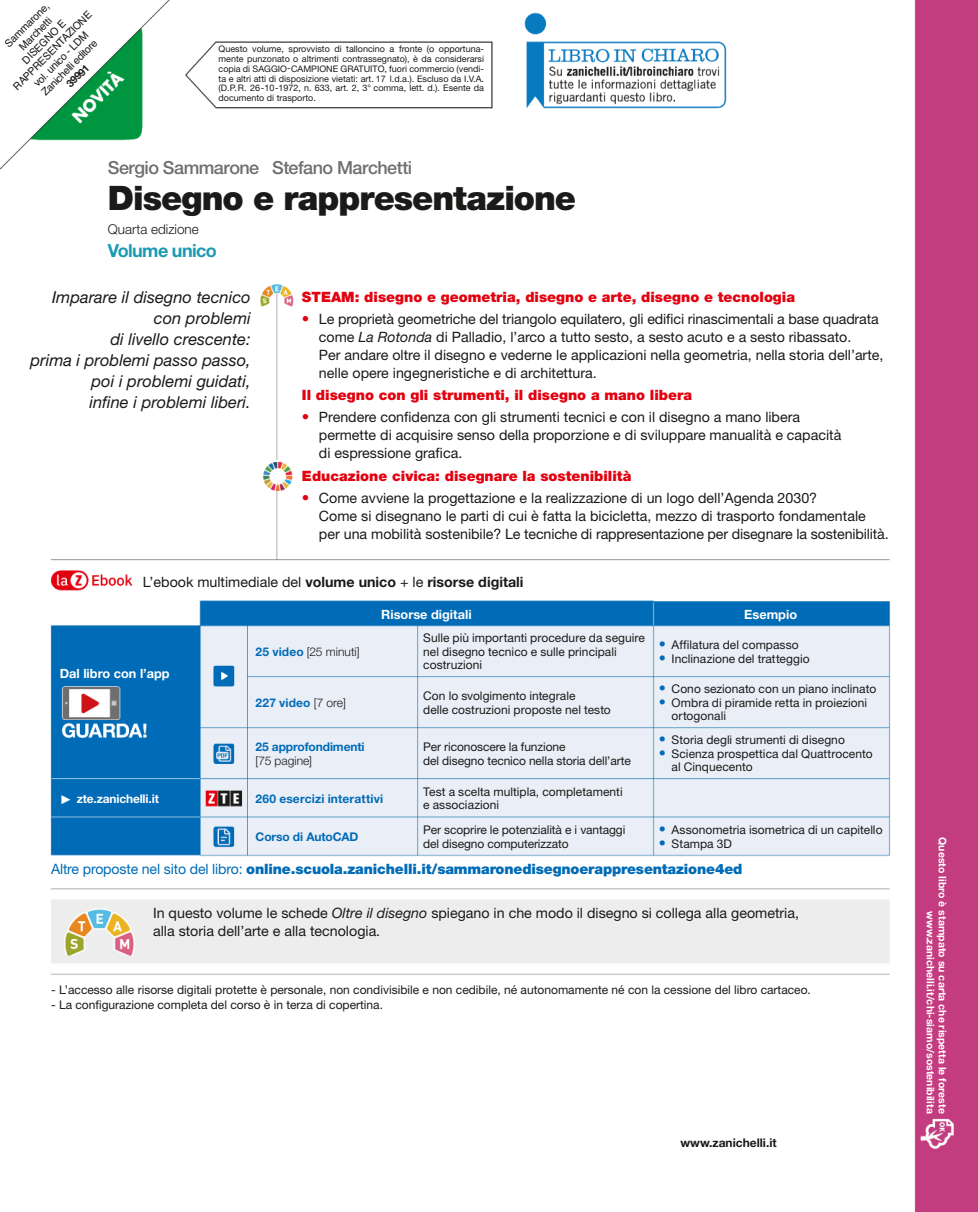
<style>
.page{position:relative;width:978px;height:1212px;background:#fff}
.page>*{position:absolute;margin:0;border:0;box-sizing:border-box;transform-origin:0 0}
.t1{font:900 33.75px "Helvetica Neue LT Std";letter-spacing:-.03em;color:#1a1a18}
.t2{font:500 18px "Helvetica Neue LT Std";letter-spacing:-.03em;color:#6f6f6f}
.t3{font:700 18px "Helvetica Neue LT Std";letter-spacing:-.035em;color:#1b9ab2}
.t4{font:italic 16.5px/21px "Helvetica Neue LT Std";color:#1a1a18;text-align:right}
.t5{font:14.25px/18px "Helvetica Neue LT Std";color:#1a1a18}
.t6{font:900 14.25px "Helvetica Neue LT Std";color:#e3000f}
.t7{font:900 14.25px "Helvetica Neue LT Std";letter-spacing:-.01em;color:#006bb6}
.t8{font:700 14.25px "Helvetica Neue LT Std";color:#1a1a18}
.t9{font:300 13.5px "Helvetica Neue LT Std";color:#1a1a18}
.t10{font:700 12.75px "Helvetica Neue LT Std";color:#fff}
.t11{font:12px/13.5px "Helvetica Neue LT Std";color:#1a1a18}
.t12{font:700 12px "Helvetica Neue LT Std";letter-spacing:-.01em;color:#006bb6}
.t13{font:300 12px "Helvetica Neue LT Std";letter-spacing:.005em;color:#1a1a18}
.t14{font:700 12px "Helvetica Neue LT Std";letter-spacing:.01em;color:#006bb6}
.t15{font:700 12px "Helvetica Neue LT Std";letter-spacing:-.01em;color:#fff}
.t16{font:700 12px "Helvetica Neue LT Std";color:#1a1a18}
.t17{font:700 12px "Helvetica Neue LT Std";letter-spacing:.015em;color:#006bb6}
.t18{font:700 10.5px/12px "Helvetica Neue LT Std";color:#fff;text-align:right}
.t19{font:10.5px/12px "Helvetica";color:#1a1a18;text-align:center}
.t20{font:700 10.5px "Helvetica Neue LT Std";color:#1a1a18}
.t21{font:9px/9.8px "Helvetica Neue LT Std";color:#1a1a18;text-align:justify}
.s1{font-size:15px;color:#e3000f}
.s2{font-style:italic}
.s3{font-weight:400}
.s4{font-weight:700;color:#006bb6}
.s5{font-size:14.25px;color:#006bb6}
.s6{font-weight:300;color:#1a1a18}
.s7{font-family:"Times New Roman";font-weight:400;font-size:12.75px}
</style>
<div class="page">
<img style="left:0;top:0;width:978px;height:1212px">
<p class="t19" style="left:-15px;top:58px;width:108px;rotate:-45deg">Sammarone,<br>Marchetti<br>DISEGNO E<br>RAPPRESENTAZIONE vol. unico - LDM<br>Zanichelli editore</p>
<p class="t20" style="left:65px;top:83px;width:29px;rotate:-45deg">39991</p>
<p class="t21" style="left:219px;top:45px;width:267px">Questo volume, sprovvisto di talloncino a fronte (o opportuna&shy;mente punzonato o altrimenti contrassegnato), è da considerarsi copia di SAGGIO-CAMPIONE GRATUITO, fuori commercio (vendi&shy;ta e altri atti di disposizione vietati: art. 17 l.d.a.). Escluso da I.V.A. (D.P.R. 26-10-1972, n. 633, art. 2, 3° comma, lett. d.). Esente da documento di trasporto.</p>
<p class="t2" style="left:108px;top:161px;width:306px">Sergio Sammarone Stefano Marchetti</p>
<h1 class="t1" style="left:108px;top:186px;width:470px">Disegno e rappresentazione</h1>
<p class="t9" style="left:108px;top:224px;width:93px">Quarta edizione</p>
<p class="t3" style="left:108px;top:244px;width:110px">Volume unico</p>
<p class="t4" style="left:30px;top:288px;width:222px">Imparare il disegno tecnico con problemi<br>di livello crescente:<br>prima i problemi passo passo, poi i problemi guidati,<br>infine i problemi liberi.</p>
<p class="t6" style="left:302px;top:291px;width:495px">STEAM: disegno e geometria, disegno e arte, disegno e tecnologia</p>
<p class="t5" style="left:319px;top:311px;width:566px;text-indent:-17px"><span class="s1">•</span> Le proprietà geometriche del triangolo equilatero, gli edifici rinascimentali a base quadrata come <span class="s2">La Rotonda</span> di Palladio, l’arco a tutto sesto, a sesto acuto e a sesto ribassato.<br>Per andare oltre il disegno e vederne le applicazioni nella geometria, nella storia dell’arte, nelle opere ingegneristiche e di architettura.</p>
<p class="t6" style="left:302px;top:390px;width:392px">Il disegno con gli strumenti, il disegno a mano libera</p>
<p class="t5" style="left:319px;top:410px;width:524px;text-indent:-17px"><span class="s1">•</span> Prendere confidenza con gli strumenti tecnici e con il disegno a mano libera permette di acquisire senso della proporzione e di sviluppare manualità e capacità di espressione grafica.</p>
<p class="t6" style="left:302px;top:470px;width:331px">Educazione civica: disegnare la sostenibilità</p>
<p class="t5" style="left:319px;top:490px;width:571px;text-indent:-17px"><span class="s1">•</span> Come avviene la progettazione e la realizzazione di un logo dell’Agenda 2030?<br>Come si disegnano le parti di cui è fatta la bicicletta, mezzo di trasporto fondamentale per una mobilità sostenibile? Le tecniche di rappresentazione per disegnare la sostenibilità.</p>
<p class="t8" style="left:143px;top:576px;width:382px"><span class="s3">L’ebook multimediale del</span> volume unico <span class="s3">+ le</span> risorse digitali</p>
<p class="t10" style="left:60px;top:669px;width:111px">Dal libro con l’app</p>
<p class="t13" style="left:256px;top:647px;width:106px"><span class="s4">25 video</span> [25 minuti]</p>
<p class="t10" style="left:381px;top:609px;width:92px">Risorse digitali</p>
<p class="t10" style="left:744px;top:609px;width:54px">Esempio</p>
<p class="t11" style="left:423px;top:632px;width:223px">Sulle più importanti procedure da seguire nel disegno tecnico e sulle principali costruzioni</p>
<p class="t11" style="left:659px;top:639px;width:141px"><span class="s5">•</span> Affilatura del compasso</p>
<p class="t11" style="left:659px;top:653px;width:152px"><span class="s5">•</span> Inclinazione del tratteggio</p>
<p class="t17" style="left:256px;top:698px;width:92px">227 video <span class="s6">[7 ore]</span></p>
<p class="t11" style="left:423px;top:690px;width:189px">Con lo svolgimento integrale<br>delle costruzioni proposte nel testo</p>
<p class="t12" style="left:256px;top:743px;width:111px">25 approfondimenti</p>
<p class="t13" style="left:256px;top:756px;width:58px">[75 pagine]</p>
<p class="t11" style="left:423px;top:741px;width:209px">Per riconoscere la funzione<br>del disegno tecnico nella storia dell’arte</p>
<p class="t11" style="left:659px;top:683px;width:219px"><span class="s5">•</span> Cono sezionato con un piano inclinato</p>
<p class="t11" style="left:672px;top:697px;width:197px;text-indent:-13px"><span class="s5">•</span> Ombra di piramide retta in proiezioni ortogonali</p>
<p class="t11" style="left:659px;top:734px;width:187px"><span class="s5">•</span> Storia degli strumenti di disegno</p>
<p class="t11" style="left:672px;top:748px;width:202px;text-indent:-13px"><span class="s5">•</span> Scienza prospettica dal Quattrocento al Cinquecento</p>
<p class="t15" style="left:60px;top:794px;width:101px"><span class="s7">►</span> zte.zanichelli.it</p>
<p class="t14" style="left:256px;top:794px;width:129px">260 esercizi interattivi</p>
<p class="t11" style="left:423px;top:786px;width:201px">Test a scelta multipla, completamenti e associazioni</p>
<p class="t12" style="left:256px;top:832px;width:104px">Corso di AutoCAD</p>
<p class="t11" style="left:423px;top:824px;width:204px">Per scoprire le potenzialità e i vantaggi del disegno computerizzato</p>
<p class="t11" style="left:659px;top:824px;width:225px"><span class="s5">•</span> Assonometria isometrica di un capitello</p>
<p class="t11" style="left:659px;top:838px;width:75px"><span class="s5">•</span> Stampa 3D</p>
<p class="t7" style="left:51px;top:864px;width:693px"><span class="s3">Altre proposte nel sito del libro:</span> online.scuola.zanichelli.it/sammaronedisegnoerappresentazione4ed</p>
<p class="t5" style="left:153px;top:906px;width:647px">In questo volume le schede <span class="s2">Oltre il disegno</span> spiegano in che modo il disegno si collega alla geometria, alla storia dell’arte e alla tecnologia.</p>
<p class="t11" style="left:51px;top:984px;width:761px">- L’accesso alle risorse digitali protette è personale, non condivisibile e non cedibile, né autonomamente né con la cessione del libro cartaceo.</p>
<p class="t11" style="left:51px;top:999px;width:334px">- La configurazione completa del corso è in terza di copertina.</p>
<p class="t16" style="left:681px;top:1138px;width:98px">www.zanichelli.it</p>
<p class="t18" style="left:948px;top:837px;width:278px;rotate:90deg">Questo libro è stampato su carta che rispetta le foreste www.zanichelli.it/chi-siamo/sostenibilita</p>
</div>
